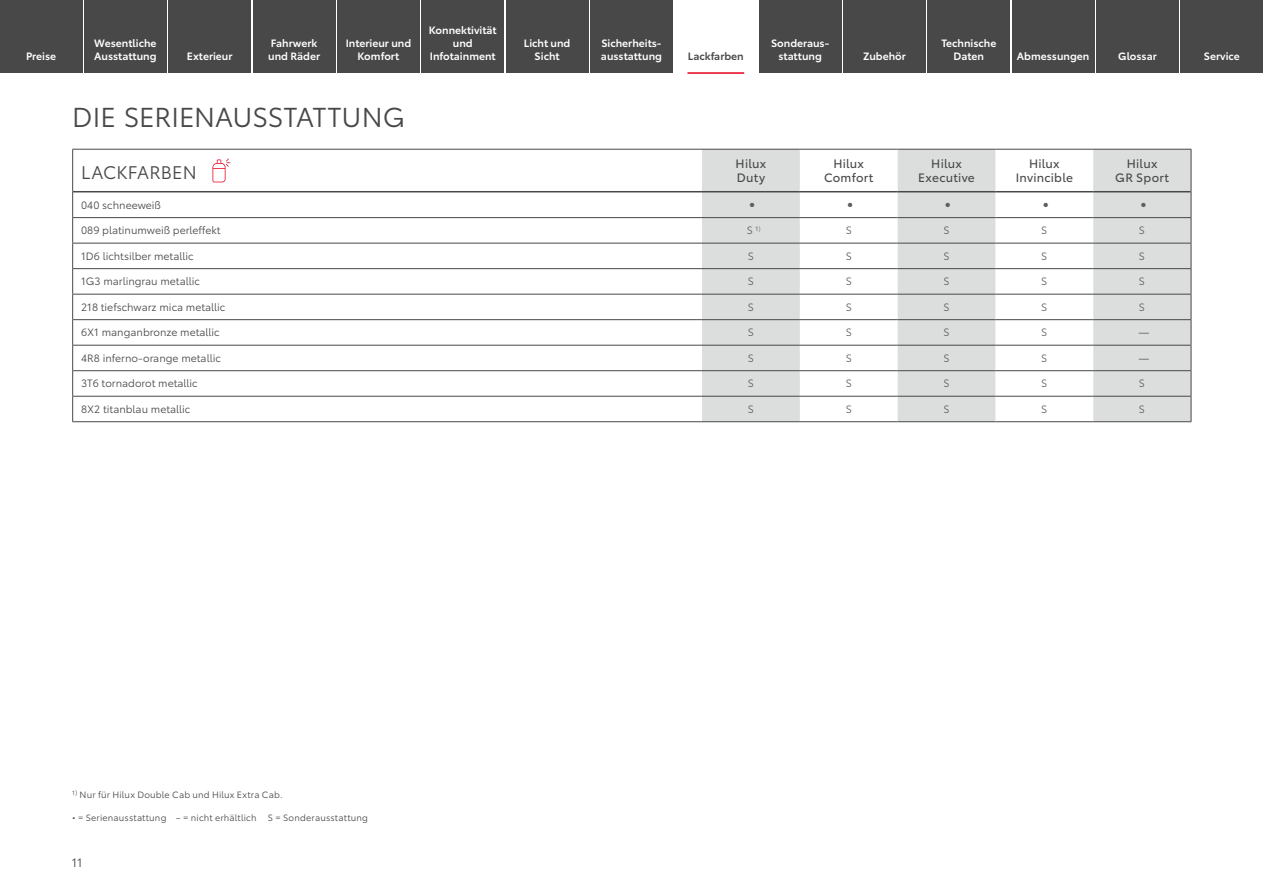
<style>
.page{position:relative;width:1263px;height:893px;background:#fff}
.page>*{position:absolute;margin:0;border:0;box-sizing:border-box;transform-origin:0 0}
.t1{font:27px "Toyota Type";letter-spacing:-.005em;color:#474847}
._1_Kopfzeile_Links{font:18px "Toyota Type";letter-spacing:.01em;color:#474847}
._1_Kopfzeile_mittig_b{font:12px "Toyota Type";letter-spacing:.025em;color:#474847}
.t2{font:12px "Toyota Type";color:#474847}
.t3{font:600 10.5px/12.6px "Toyota Type";color:#fff;text-align:center}
._1_Inhalt_links{font:10.5px "Toyota Type";color:#474847}
.t4{font:10.5px "Toyota Type";color:#5e605f}
._1_Verlinkung_aktuell{font:600 10.5px "Toyota Type";color:#474847}
._1_Fußzeilen{font:9px "Toyota Type";letter-spacing:.02em;color:#474847}
.t5{font:6px "Zapf Dingbats ITC";color:#5e605f}
</style>
<div class="page">
<svg style="left:73px;top:192px;width:629px;height:229px"></svg>
<hr style="left:72px;top:149px;width:630px;height:1px;background:#474847">
<hr style="left:72px;top:150px;width:1px;height:42px;background:#474847">
<hr style="left:72px;top:217px;width:630px;height:1px;background:#474847">
<hr style="left:72px;top:243px;width:630px;height:1px;background:#474847">
<hr style="left:72px;top:268px;width:630px;height:1px;background:#474847">
<hr style="left:72px;top:294px;width:630px;height:1px;background:#474847">
<hr style="left:72px;top:319px;width:630px;height:1px;background:#474847">
<hr style="left:72px;top:345px;width:630px;height:1px;background:#474847">
<hr style="left:72px;top:370px;width:630px;height:1px;background:#474847">
<hr style="left:72px;top:396px;width:630px;height:1px;background:#474847">
<svg style="left:72px;top:192px;width:1px;height:229px"></svg>
<svg style="left:702px;top:149px;width:490px;height:272px"></svg>
<hr style="left:72px;top:421px;width:630px;height:1px;background:#474847">
<hr style="left:702px;top:421px;width:98px;height:1px;background:#474847">
<hr style="left:800px;top:421px;width:98px;height:1px;background:#474847">
<hr style="left:898px;top:421px;width:97px;height:1px;background:#474847">
<hr style="left:995px;top:421px;width:98px;height:1px;background:#474847">
<hr style="left:1093px;top:421px;width:98px;height:1px;background:#474847">
<hr style="left:73px;top:191px;width:629px;height:1px;background:#474847">
<hr style="left:702px;top:191px;width:98px;height:1px;background:#474847">
<hr style="left:800px;top:191px;width:98px;height:1px;background:#474847">
<hr style="left:898px;top:191px;width:97px;height:1px;background:#474847">
<hr style="left:995px;top:191px;width:98px;height:1px;background:#474847">
<hr style="left:1093px;top:191px;width:98px;height:1px;background:#474847">
<svg style="left:212px;top:159px;width:18px;height:23px"></svg>
<div style="left:0;top:0;width:82px;height:72px;background:#474847"></div>
<div style="left:84px;top:0;width:83px;height:72px;background:#474847"></div>
<div style="left:169px;top:0;width:82px;height:72px;background:#474847"></div>
<div style="left:253px;top:0;width:82px;height:72px;background:#474847"></div>
<div style="left:337px;top:0;width:83px;height:72px;background:#474847"></div>
<div style="left:422px;top:0;width:82px;height:72px;background:#474847"></div>
<div style="left:506px;top:0;width:82px;height:72px;background:#474847"></div>
<div style="left:590px;top:0;width:83px;height:72px;background:#474847"></div>
<div style="left:759px;top:0;width:82px;height:72px;background:#474847"></div>
<div style="left:843px;top:0;width:83px;height:72px;background:#474847"></div>
<div style="left:928px;top:0;width:82px;height:72px;background:#474847"></div>
<div style="left:1012px;top:0;width:82px;height:72px;background:#474847"></div>
<div style="left:1096px;top:0;width:83px;height:72px;background:#474847"></div>
<div style="left:1181px;top:0;width:82px;height:72px;background:#474847"></div>
<hr style="left:687px;top:72px;width:57px;height:2px;background:#e7001d">
<p class="t3" style="left:26px;top:49px;width:32px">Preise</p>
<p class="t3" style="left:94px;top:36px;width:64px;text-align:left">Wesentliche<br>Ausstattung</p>
<p class="t3" style="left:187px;top:49px;width:47px">Exterieur</p>
<p class="t3" style="left:268px;top:36px;width:53px;text-align:left">Fahrwerk und Räder</p>
<p class="t3" style="left:346px;top:36px;width:67px">Interieur und<br>Komfort</p>
<h1 class="t1" style="left:72px;top:97px;width:334px">DIE SERIENAUSSTATTUNG</h1>
<p class="_1_Kopfzeile_Links" style="left:81px;top:160px;width:117px">LACKFARBEN</p>
<p class="t3" style="left:429px;top:23px;width:69px">Konnektivität und<br>Infotainment</p>
<p class="t3" style="left:524px;top:36px;width:48px">Licht und<br>Sicht</p>
<p class="t3" style="left:601px;top:36px;width:63px;text-align:left">Sicherheits&shy;ausstattung</p>
<p class="t3" style="left:771px;top:36px;width:60px">Sonderaus&shy;stattung</p>
<p class="t3" style="left:941px;top:36px;width:56px">Technische</p>
<p class="_1_Verlinkung_aktuell" style="left:688px;top:48px;width:57px">Lackfarben</p>
<p class="t3" style="left:953px;top:49px;width:32px">Daten</p>
<p class="t3" style="left:1017px;top:49px;width:74px">Abmessungen</p>
<p class="t3" style="left:1118px;top:49px;width:40px">Glossar</p>
<p class="t3" style="left:1204px;top:49px;width:37px">Service</p>
<p class="t3" style="left:863px;top:49px;width:44px">Zubehör</p>
<p class="_1_Kopfzeile_mittig_b" style="left:736px;top:154px;width:32px">Hilux</p>
<p class="_1_Kopfzeile_mittig_b" style="left:737px;top:169px;width:30px">Duty</p>
<p class="_1_Kopfzeile_mittig_b" style="left:833px;top:154px;width:32px">Hilux</p>
<p class="_1_Kopfzeile_mittig_b" style="left:824px;top:169px;width:51px">Comfort</p>
<p class="_1_Kopfzeile_mittig_b" style="left:931px;top:154px;width:32px">Hilux</p>
<p class="_1_Kopfzeile_mittig_b" style="left:918px;top:169px;width:58px">Executive</p>
<p class="_1_Kopfzeile_mittig_b" style="left:1029px;top:154px;width:32px">Hilux</p>
<p class="_1_Kopfzeile_mittig_b" style="left:1016px;top:169px;width:59px">Invincible</p>
<p class="_1_Kopfzeile_mittig_b" style="left:1127px;top:154px;width:32px">Hilux</p>
<p class="_1_Kopfzeile_mittig_b" style="left:1115px;top:169px;width:55px">GR Sport</p>
<p class="_1_Inhalt_links" style="left:81px;top:197px;width:81px">040 schneeweiß</p>
<p class="t5" style="left:750px;top:202px;width:6px">●</p>
<p class="t5" style="left:848px;top:202px;width:6px">●</p>
<p class="t5" style="left:945px;top:202px;width:6px">●</p>
<p class="t5" style="left:1043px;top:202px;width:6px">●</p>
<p class="t5" style="left:1141px;top:202px;width:6px">●</p>
<p class="_1_Inhalt_links" style="left:81px;top:223px;width:141px">089 platinumweiß perleffekt</p>
<p class="t4" style="left:747px;top:223px;width:15px">S <sup>1</sup><sup>)</sup></p>
<p class="t4" style="left:846px;top:223px;width:8px">S</p>
<p class="t4" style="left:943px;top:223px;width:8px">S</p>
<p class="t4" style="left:1041px;top:223px;width:8px">S</p>
<p class="t4" style="left:1139px;top:223px;width:8px">S</p>
<p class="_1_Inhalt_links" style="left:81px;top:248px;width:114px">1D6 lichtsilber metallic</p>
<p class="t4" style="left:748px;top:248px;width:8px">S</p>
<p class="t4" style="left:846px;top:248px;width:8px">S</p>
<p class="t4" style="left:943px;top:248px;width:8px">S</p>
<p class="t4" style="left:1041px;top:248px;width:8px">S</p>
<p class="t4" style="left:1139px;top:248px;width:8px">S</p>
<p class="_1_Inhalt_links" style="left:81px;top:274px;width:120px">1G3 marlingrau metallic</p>
<p class="t4" style="left:748px;top:274px;width:8px">S</p>
<p class="t4" style="left:846px;top:274px;width:8px">S</p>
<p class="t4" style="left:943px;top:274px;width:8px">S</p>
<p class="t4" style="left:1041px;top:274px;width:8px">S</p>
<p class="t4" style="left:1139px;top:274px;width:8px">S</p>
<p class="_1_Inhalt_links" style="left:81px;top:299px;width:146px">218 tiefschwarz mica metallic</p>
<p class="t4" style="left:748px;top:299px;width:8px">S</p>
<p class="t4" style="left:846px;top:299px;width:8px">S</p>
<p class="t4" style="left:943px;top:299px;width:8px">S</p>
<p class="t4" style="left:1041px;top:299px;width:8px">S</p>
<p class="t4" style="left:1139px;top:299px;width:8px">S</p>
<p class="_1_Inhalt_links" style="left:81px;top:325px;width:140px">6X1 manganbronze metallic</p>
<p class="t4" style="left:748px;top:325px;width:8px">S</p>
<p class="t4" style="left:846px;top:325px;width:8px">S</p>
<p class="t4" style="left:943px;top:325px;width:8px">S</p>
<p class="t4" style="left:1041px;top:325px;width:8px">S</p>
<p class="_1_Inhalt_links" style="left:1138px;top:325px;width:13px">―</p>
<p class="_1_Inhalt_links" style="left:81px;top:350px;width:141px">4R8 inferno-orange metallic</p>
<p class="t4" style="left:748px;top:350px;width:8px">S</p>
<p class="t4" style="left:846px;top:350px;width:8px">S</p>
<p class="t4" style="left:943px;top:350px;width:8px">S</p>
<p class="t4" style="left:1041px;top:350px;width:8px">S</p>
<p class="_1_Inhalt_links" style="left:1138px;top:350px;width:13px">―</p>
<p class="_1_Inhalt_links" style="left:81px;top:376px;width:118px">3T6 tornadorot metallic</p>
<p class="t4" style="left:748px;top:376px;width:8px">S</p>
<p class="t4" style="left:846px;top:376px;width:8px">S</p>
<p class="t4" style="left:943px;top:376px;width:8px">S</p>
<p class="t4" style="left:1041px;top:376px;width:8px">S</p>
<p class="t4" style="left:1139px;top:376px;width:8px">S</p>
<p class="_1_Inhalt_links" style="left:81px;top:401px;width:111px">8X2 titanblau metallic</p>
<p class="t4" style="left:748px;top:401px;width:8px">S</p>
<p class="t4" style="left:846px;top:401px;width:8px">S</p>
<p class="t4" style="left:943px;top:401px;width:8px">S</p>
<p class="t4" style="left:1041px;top:401px;width:8px">S</p>
<p class="t4" style="left:1139px;top:401px;width:8px">S</p>
<p class="_1_Fußzeilen" style="left:72px;top:788px;width:212px"><sup>1)</sup> Nur für Hilux Double Cab und Hilux Extra Cab.</p>
<p class="_1_Fußzeilen" style="left:72px;top:811px;width:186px">• = Serienausstattung – = nicht erhältlich</p>
<p class="_1_Fußzeilen" style="left:268px;top:811px;width:101px">S = Sonderausstattung</p>
<p class="t2" style="left:72px;top:854px;width:12px">11</p>
</div>
